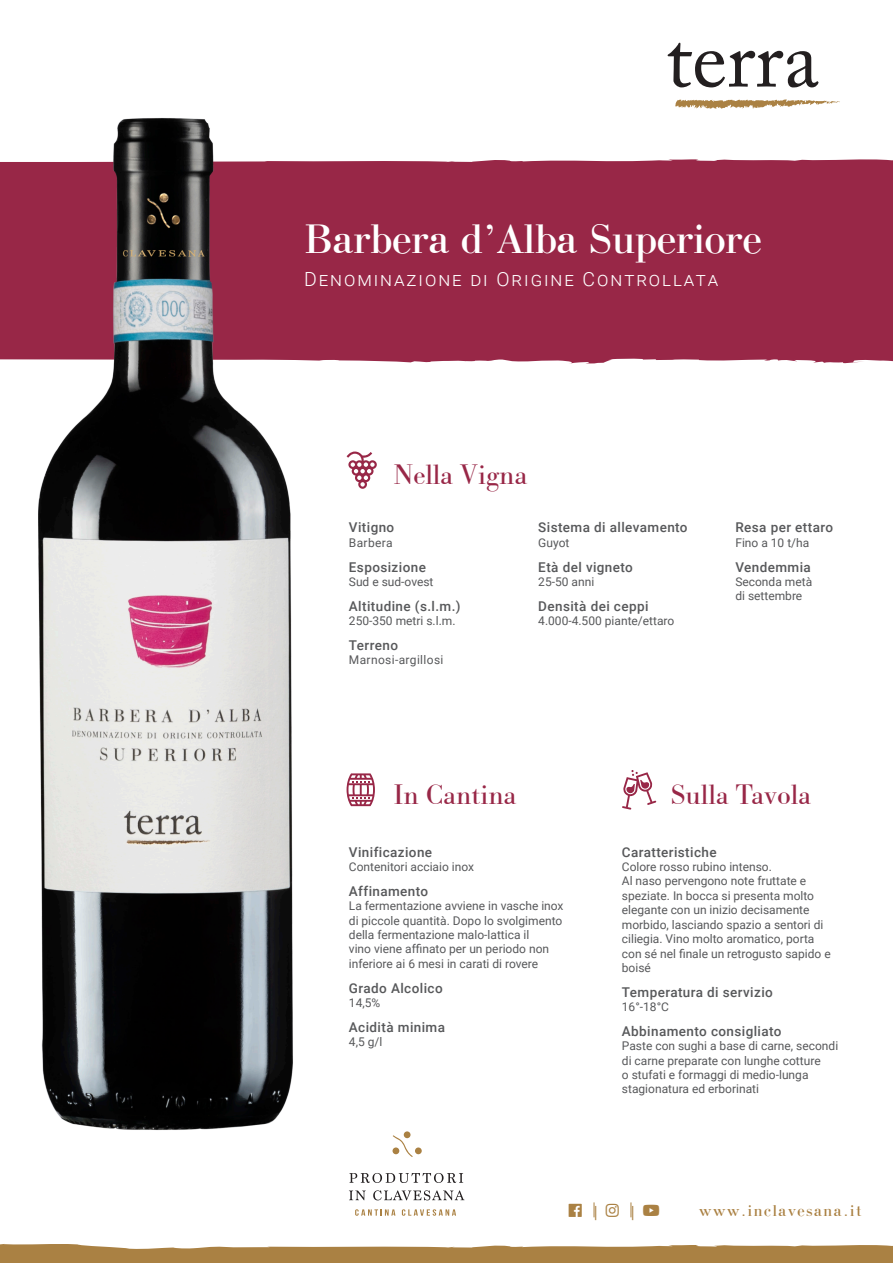
<style>
.page{position:relative;width:893px;height:1263px;background:#fff}
.page>*{position:absolute;margin:0;border:0;box-sizing:border-box;transform-origin:0 0}
.t1{font:43.5px "Bodoni";color:#fff}
.t2{font:28.5px "Bodoni Classico";color:#982747}
.t3{font:300 19.5px "Roboto";letter-spacing:.1em;color:#fff}
.t4{font:16.5px "Bodoni";letter-spacing:.1em;color:#aa8143}
.t5{font:15px "Font Awesome 5 Brands";color:#aa8143}
.t6{font:500 13.5px "Roboto";letter-spacing:.03em;color:#57585a}
.t7{font:12px/14.4px "Roboto";color:#57585a}
.t8{font:12px "Roboto";letter-spacing:.03em;color:#57585a}
</style>
<div class="page">
<div style="left:0;top:159px;width:893px;height:205px;background:#982747"></div>
<img style="left:32px;top:118px;width:283px;height:1012px">
<svg style="left:347px;top:451px;width:30px;height:38px"></svg>
<svg style="left:347px;top:773px;width:28px;height:33px"></svg>
<svg style="left:622px;top:770px;width:34px;height:39px"></svg>
<svg style="left:668px;top:43px;width:151px;height:44px"></svg>
<svg style="left:675px;top:99px;width:165px;height:10px"></svg>
<svg style="left:0;top:1244px;width:893px;height:19px"></svg>
<div style="left:404px;top:1131px;width:6px;height:7px;background:#aa8143;border-radius:50%"></div>
<div style="left:415px;top:1147px;width:7px;height:7px;background:#aa8143;border-radius:50%"></div>
<svg style="left:392px;top:1135px;width:21px;height:22px"></svg>
<svg style="left:349px;top:1173px;width:114px;height:10px"></svg>
<svg style="left:349px;top:1190px;width:17px;height:10px"></svg>
<svg style="left:373px;top:1190px;width:91px;height:10px"></svg>
<svg style="left:355px;top:1209px;width:40px;height:7px"></svg>
<svg style="left:402px;top:1209px;width:54px;height:7px"></svg>
<svg style="left:594px;top:1202px;width:1px;height:16px"></svg>
<svg style="left:631px;top:1202px;width:1px;height:16px"></svg>
<p class="t1" style="left:304px;top:216px;width:459px">Barbera d’Alba Superiore</p>
<p class="t3" style="left:304px;top:266px;width:416px">Denominazione di Origine Controllata</p>
<p class="t2" style="left:393px;top:457px;width:136px">Nella Vigna</p>
<p class="t6" style="left:349px;top:518px;width:47px">Vitigno</p>
<p class="t8" style="left:349px;top:534px;width:45px">Barbera</p>
<p class="t6" style="left:349px;top:557px;width:79px">Esposizione</p>
<p class="t7" style="left:349px;top:574px;width:86px">Sud e sud-ovest</p>
<p class="t6" style="left:349px;top:596px;width:113px">Altitudine (s.l.m.)</p>
<p class="t7" style="left:349px;top:613px;width:108px">250-350 metri s.l.m.</p>
<p class="t6" style="left:349px;top:635px;width:51px">Terreno</p>
<p class="t8" style="left:349px;top:651px;width:96px">Marnosi-argillosi</p>
<p class="t6" style="left:538px;top:518px;width:151px">Sistema di allevamento</p>
<p class="t7" style="left:538px;top:535px;width:33px">Guyot</p>
<p class="t6" style="left:538px;top:557px;width:96px">Età del vigneto</p>
<p class="t7" style="left:538px;top:574px;width:57px">25-50 anni</p>
<p class="t6" style="left:538px;top:596px;width:112px">Densità dei ceppi</p>
<p class="t7" style="left:538px;top:613px;width:138px">4.000-4.500 piante/ettaro</p>
<p class="t6" style="left:735px;top:518px;width:99px">Resa per ettaro</p>
<p class="t7" style="left:735px;top:535px;width:75px">Fino a 10 t/ha</p>
<p class="t6" style="left:735px;top:557px;width:77px">Vendemmia</p>
<p class="t7" style="left:735px;top:574px;width:78px">Seconda metà di settembre</p>
<p class="t2" style="left:393px;top:777px;width:125px">In Cantina</p>
<p class="t2" style="left:671px;top:777px;width:142px">Sulla Tavola</p>
<p class="t6" style="left:349px;top:842px;width:85px">Vinificazione</p>
<p class="t7" style="left:349px;top:859px;width:127px">Contenitori acciaio inox</p>
<p class="t6" style="left:349px;top:881px;width:81px">Affinamento</p>
<p class="t7" style="left:349px;top:898px;width:216px">La fermentazione avviene in vasche inox di piccole quantità. Dopo lo svolgimento della fermentazione malo-lattica il<br>vino viene affinato per un periodo non inferiore ai 6 mesi in carati di rovere</p>
<p class="t6" style="left:349px;top:978px;width:95px">Grado Alcolico</p>
<p class="t7" style="left:349px;top:995px;width:33px">14,5%</p>
<p class="t6" style="left:349px;top:1017px;width:98px">Acidità minima</p>
<p class="t7" style="left:349px;top:1034px;width:35px">4,5 g/l</p>
<p class="t6" style="left:622px;top:842px;width:96px">Caratteristiche</p>
<p class="t7" style="left:622px;top:859px;width:210px">Colore rosso rubino intenso.<br>Al naso pervengono note fruttate e speziate. In bocca si presenta molto elegante con un inizio decisamente morbido, lasciando spazio a sentori di ciliegia. Vino molto aromatico, porta con sé nel finale un retrogusto sapido e boisé</p>
<p class="t6" style="left:622px;top:982px;width:152px">Temperatura di servizio</p>
<p class="t7" style="left:622px;top:999px;width:49px">16°-18°C</p>
<p class="t6" style="left:622px;top:1021px;width:161px">Abbinamento consigliato</p>
<p class="t7" style="left:622px;top:1038px;width:218px">Paste con sughi a base di carne, secondi di carne preparate con lunghe cotture<br>o stufati e formaggi di medio-lunga stagionatura ed erborinati</p>
<p class="t5" style="left:606px;top:1203px;width:15px">■▲▼</p>
<p class="t5" style="left:643px;top:1203px;width:18px">□◆▼◆</p>
<p class="t4" style="left:699px;top:1201px;width:164px">www.inclavesana.it</p>
</div>
